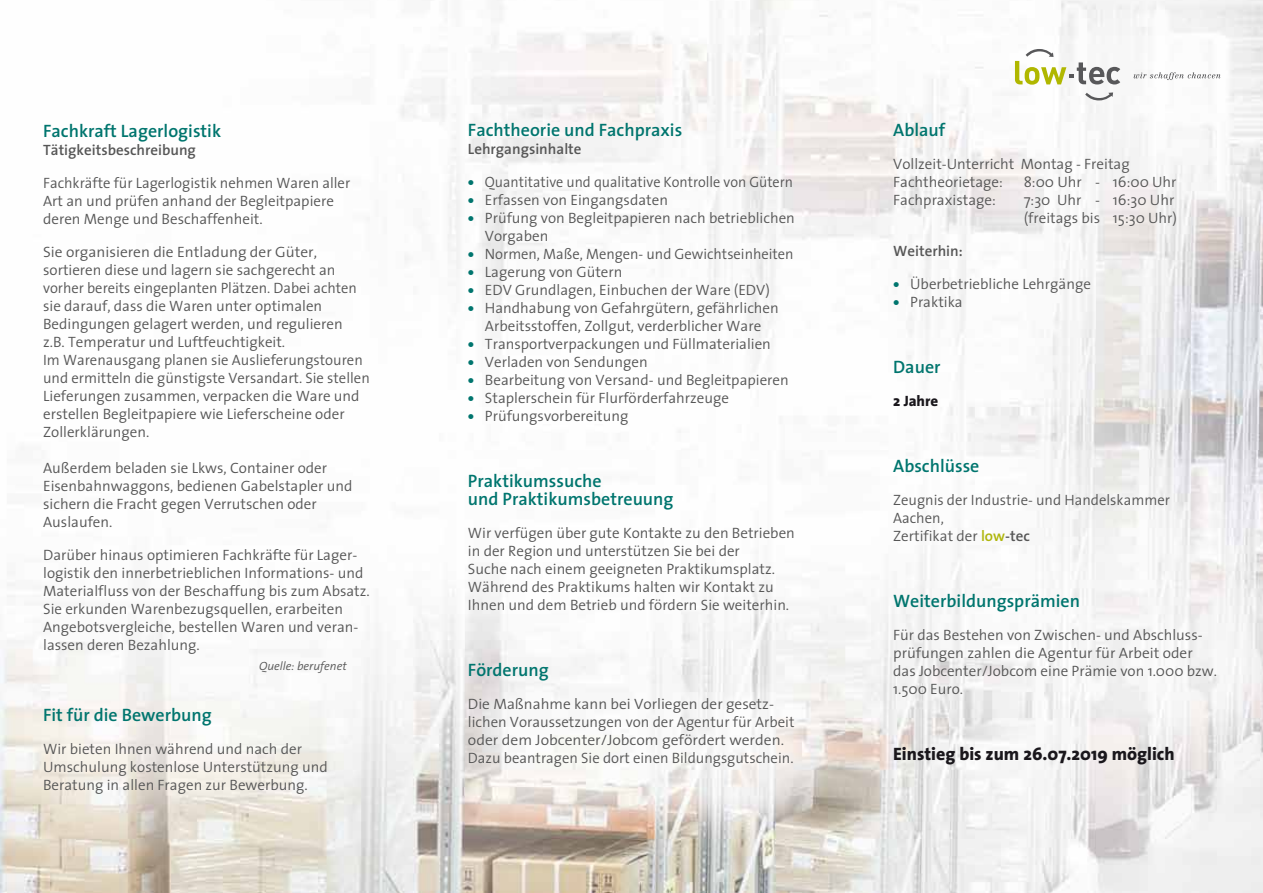
<style>
.page{position:relative;width:1263px;height:893px;background:#fff}
.page>*{position:absolute;margin:0;border:0;box-sizing:border-box;transform-origin:0 0}
.t1{font:600 18px/18px "The Sans";color:#00756e}
.t2{font:800 18px "The Sans";color:#1a171c}
.t3{font:300 15px/18px "The Sans";color:#565656}
.t4{font:600 15px "The Sans";color:#565656}
.t5{font:300 15px "The Sans";color:#565656;scale:.95 1}
.t6{font:800 15px "The Sans";color:#1a171c}
.t7{font:italic 300 12px "The Sans";color:#565656}
.s1{font-weight:800;color:#00756e}
.s2{font-weight:600;color:#afb60c}
.s3{font-weight:600}
</style>
<div class="page">
<img style="left:0;top:0;width:1263px;height:893px">
<svg style="left:1015px;top:49px;width:105px;height:36px"></svg>
<svg style="left:1085px;top:92px;width:28px;height:8px"></svg>
<svg style="left:1134px;top:72px;width:86px;height:8px"></svg>
<p class="t1" style="left:43px;top:121px;width:180px">Fachkraft Lagerlogistik</p>
<p class="t4" style="left:43px;top:137px;width:154px">Tätigkeitsbeschreibung</p>
<p class="t3" style="left:43px;top:173px;width:309px">Fachkräfte für Lagerlogistik nehmen Waren aller<br>Art an und prüfen anhand der Begleitpapiere deren Menge und Beschaffenheit.</p>
<p class="t3" style="left:43px;top:242px;width:328px">Sie organisieren die Entladung der Güter, sortieren diese und lagern sie sachgerecht an vorher bereits eingeplanten Plätzen. Dabei achten sie darauf, dass die Waren unter optimalen Bedingungen gelagert werden, und regulieren<br>z.B. Temperatur und Luftfeuchtigkeit.<br>Im Warenausgang planen sie Auslieferungstouren und ermitteln die günstigste Versandart. Sie stellen Lieferungen zusammen, verpacken die Ware und erstellen Begleitpapiere wie Lieferscheine oder Zollerklärungen.</p>
<p class="t3" style="left:43px;top:458px;width:311px">Außerdem beladen sie Lkws, Container oder Eisenbahnwaggons, bedienen Gabelstapler und sichern die Fracht gegen Verrutschen oder Auslaufen.</p>
<p class="t3" style="left:43px;top:545px;width:328px">Darüber hinaus optimieren Fachkräfte für Lager&shy;logistik den innerbetrieblichen Informations- und Materialfluss von der Beschaffung bis zum Absatz.<br>Sie erkunden Warenbezugsquellen, erarbeiten Angebotsvergleiche, bestellen Waren und veran&shy;lassen deren Bezahlung.</p>
<p class="t7" style="left:259px;top:656px;width:89px">Quelle: berufenet</p>
<p class="t1" style="left:43px;top:706px;width:170px">Fit für die Bewerbung</p>
<p class="t3" style="left:43px;top:740px;width:286px">Wir bieten Ihnen während und nach der<br>Umschulung kostenlose Unterstützung und<br>Beratung in allen Fragen zur Bewerbung.</p>
<p class="t1" style="left:468px;top:121px;width:216px">Fachtheorie und Fachpraxis</p>
<p class="t4" style="left:468px;top:137px;width:115px">Lehrgangsinhalte</p>
<p class="t5" style="left:468px;top:170px;width:344px"><span class="s1">•</span> Quantitative und qualitative Kontrolle von Gütern</p>
<p class="t3" style="left:468px;top:191px;width:202px"><span class="s1">•</span> Erfassen von Eingangsdaten</p>
<p class="t3" style="left:485px;top:209px;width:311px;text-indent:-17px"><span class="s1">•</span> Prüfung von Begleitpapieren nach betrieblichen<br>Vorgaben</p>
<p class="t3" style="left:468px;top:245px;width:327px"><span class="s1">•</span> Normen, Maße, Mengen- und Gewichtseinheiten</p>
<p class="t3" style="left:468px;top:263px;width:156px"><span class="s1">•</span> Lagerung von Gütern</p>
<p class="t3" style="left:468px;top:281px;width:303px"><span class="s1">•</span> EDV Grundlagen, Einbuchen der Ware (EDV)</p>
<p class="t3" style="left:468px;top:299px;width:312px;text-align:center"><span class="s1">•</span> Handhabung von Gefahrgütern, gefährlichen<br>Arbeitsstoffen, Zollgut, verderblicher Ware</p>
<p class="t3" style="left:468px;top:335px;width:304px"><span class="s1">•</span> Transportverpackungen und Füllmaterialien</p>
<p class="t3" style="left:468px;top:353px;width:181px"><span class="s1">•</span> Verladen von Sendungen</p>
<p class="t3" style="left:468px;top:371px;width:322px"><span class="s1">•</span> Bearbeitung von Versand- und Begleitpapieren</p>
<p class="t3" style="left:468px;top:389px;width:263px"><span class="s1">•</span> Staplerschein für Flurförderfahrzeuge</p>
<p class="t3" style="left:468px;top:407px;width:162px"><span class="s1">•</span> Prüfungsvorbereitung</p>
<p class="t1" style="left:468px;top:472px;width:207px">Praktikumssuche<br>und Praktikumsbetreuung</p>
<p class="t3" style="left:468px;top:524px;width:328px">Wir verfügen über gute Kontakte zu den Betrieben in der Region und unterstützen Sie bei der<br>Suche nach einem geeigneten Praktikumsplatz.<br>Während des Praktikums halten wir Kontakt zu Ihnen und dem Betrieb und fördern Sie weiterhin.</p>
<p class="t1" style="left:468px;top:661px;width:82px">Förderung</p>
<p class="t3" style="left:468px;top:695px;width:328px">Die Maßnahme kann bei Vorliegen der gesetz&shy;lichen Voraussetzungen von der Agentur für Arbeit oder dem Jobcenter/Jobcom gefördert werden.<br>Dazu beantragen Sie dort einen Bildungsgutschein.</p>
<p class="t1" style="left:893px;top:121px;width:54px">Ablauf</p>
<p class="t3" style="left:893px;top:155px;width:238px">Vollzeit-Unterricht Montag - Freitag<br>Fachtheorietage:</p>
<p class="t3" style="left:1024px;top:173px;width:154px">8:00 Uhr - 16:00 Uhr</p>
<p class="t3" style="left:893px;top:191px;width:104px">Fachpraxistage:</p>
<p class="t3" style="left:1024px;top:191px;width:155px">7:30 Uhr - 16:30 Uhr (freitags bis 15:30 Uhr)</p>
<p class="t4" style="left:893px;top:239px;width:71px">Weiterhin:</p>
<p class="t3" style="left:893px;top:275px;width:199px"><span class="s1">•</span> Überbetriebliche Lehrgänge</p>
<p class="t3" style="left:893px;top:293px;width:71px"><span class="s1">•</span> Praktika</p>
<p class="t1" style="left:893px;top:358px;width:49px">Dauer</p>
<p class="t6" style="left:893px;top:389px;width:47px">2 Jahre</p>
<p class="t1" style="left:893px;top:457px;width:88px">Abschlüsse</p>
<p class="t3" style="left:893px;top:491px;width:278px">Zeugnis der Industrie- und Handelskammer<br>Aachen,<br>Zertifikat der <span class="s2">low</span><span class="s3">-tec</span></p>
<p class="t1" style="left:893px;top:592px;width:188px">Weiterbildungsprämien</p>
<p class="t3" style="left:893px;top:626px;width:325px">Für das Bestehen von Zwischen- und Abschluss&shy;prüfungen zahlen die Agentur für Arbeit oder das Jobcenter/Jobcom eine Prämie von 1.000 bzw.<br>1.500 Euro.</p>
<p class="t2" style="left:893px;top:739px;width:283px">Einstieg bis zum 26.07.2019 möglich</p>
</div>
